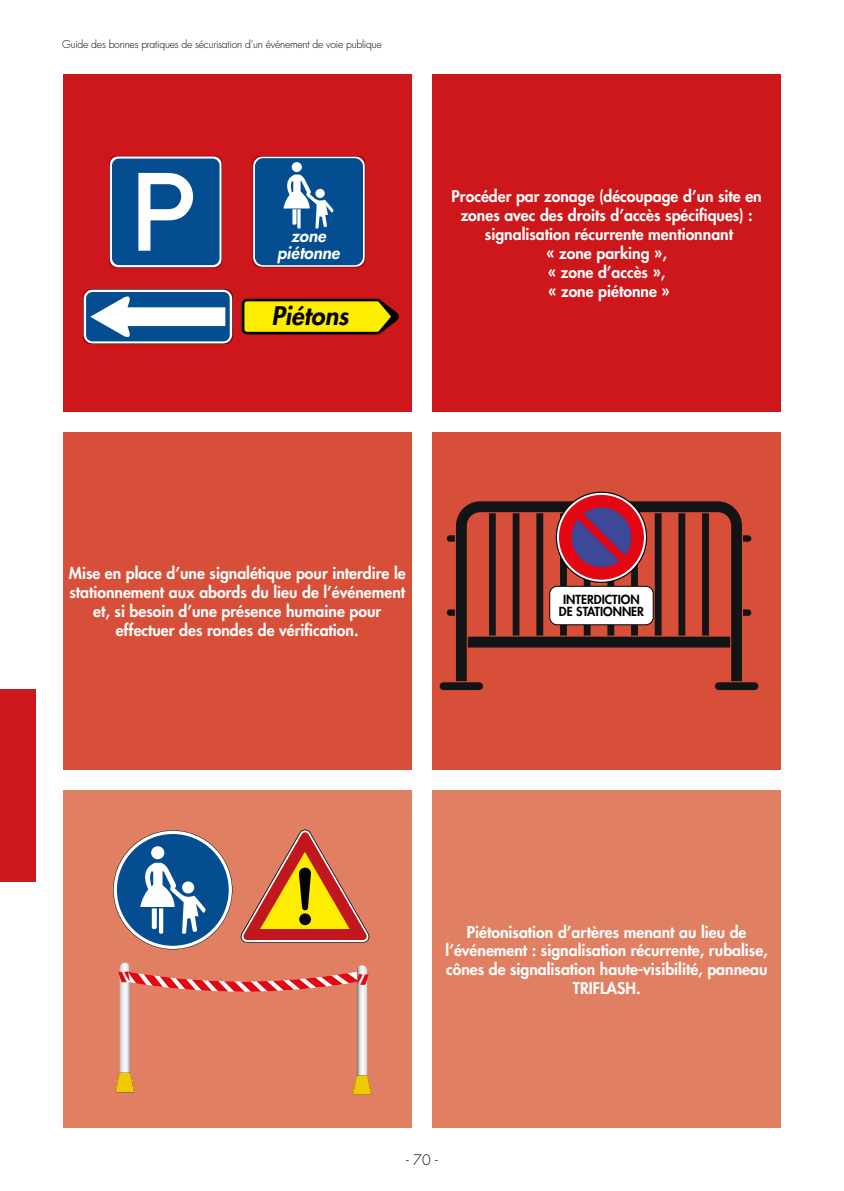
<style>
.page{position:relative;width:844px;height:1191px;background:#fff}
.page>*{position:absolute;margin:0;border:0;box-sizing:border-box;transform-origin:0 0}
.t1{font:italic 800 25.03px "Futura Std";color:#000}
.t2{font:italic 800 16.62px/16.6px "Futura Std";color:#fff;text-align:center}
.t3{font:800 15.75px/18.9px "Futura Std";color:#fff;text-align:center}
.t4{font:300 14px "Futura Std";color:#000}
.t5{font:800 12.25px/12.2px "Futura Std";color:#000;text-align:center}
.t6{font:300 10.5px "Futura Std";letter-spacing:-.025em;color:#000}
</style>
<div class="page">
<div style="left:0;top:690px;width:36px;height:192px;background:#cd171a"></div>
<div style="left:63px;top:74px;width:348px;height:337px;background:#cd171a"></div>
<svg style="left:241px;top:299px;width:158px;height:35px;background:#d1b801"></svg>
<svg style="left:109px;top:156px;width:113px;height:111px;background:#4074a7"></svg>
<svg style="left:253px;top:156px;width:112px;height:111px;background:#2c669f"></svg>
<svg style="left:83px;top:289px;width:149px;height:55px;background:#7296bb"></svg>
<div style="left:432px;top:74px;width:348px;height:337px;background:#cd171a"></div>
<div style="left:63px;top:432px;width:348px;height:338px;background:#d74f38"></div>
<div style="left:432px;top:432px;width:348px;height:338px;background:#d74f38"></div>
<svg style="left:439px;top:501px;width:319px;height:189px"></svg>
<svg style="left:555px;top:491px;width:92px;height:92px"></svg>
<svg style="left:557px;top:493px;width:88px;height:89px"></svg>
<div style="left:559px;top:495px;width:84px;height:84px;background:#e30613;border-radius:50%"></div>
<svg style="left:571px;top:507px;width:60px;height:60px"></svg>
<div style="left:549px;top:586px;width:104px;height:39px;background:#fff;border-radius:7px"></div>
<div style="left:549px;top:586px;width:104px;height:39px;border:1px solid #000;border-radius:7px"></div>
<div style="left:63px;top:791px;width:348px;height:337px;background:#e17f63"></div>
<svg style="left:113px;top:830px;width:119px;height:119px"></svg>
<svg style="left:240px;top:829px;width:130px;height:113px"></svg>
<svg style="left:115px;top:962px;width:257px;height:132px"></svg>
<div style="left:432px;top:791px;width:348px;height:337px;background:#e17f63"></div>
<p class="t6" style="left:62px;top:38px;width:321px">Guide des bonnes pratiques de sécurisation d’un événement de voie publique</p>
<p class="t2" style="left:277px;top:228px;width:64px">zone piétonne</p>
<h1 class="t1" style="left:271px;top:300px;width:78px">Piétons</h1>
<p class="t3" style="left:451px;top:187px;width:311px">Procéder par zonage (découpage d’un site en zones avec des droits d’accès spécifiques) : signalisation récurrente mentionnant<br>« zone parking »,<br>« zone d’accès »,<br>« zone piétonne »</p>
<p class="t3" style="left:69px;top:564px;width:338px">Mise en place d’une signalétique pour interdire le stationnement aux abords du lieu de l’événement et, si besoin d’une présence humaine pour effectuer des rondes de vérification.</p>
<p class="t5" style="left:558px;top:593px;width:87px">INTERDICTION<br>DE STATIONNER</p>
<p class="t3" style="left:445px;top:922px;width:324px">Piétonisation d’artères menant au lieu de l’événement : signalisation récurrente, rubalise, cônes de signalisation haute-visibilité, panneau TRIFLASH.</p>
<p class="t4" style="left:406px;top:1151px;width:33px">- 70 -</p>
</div>
